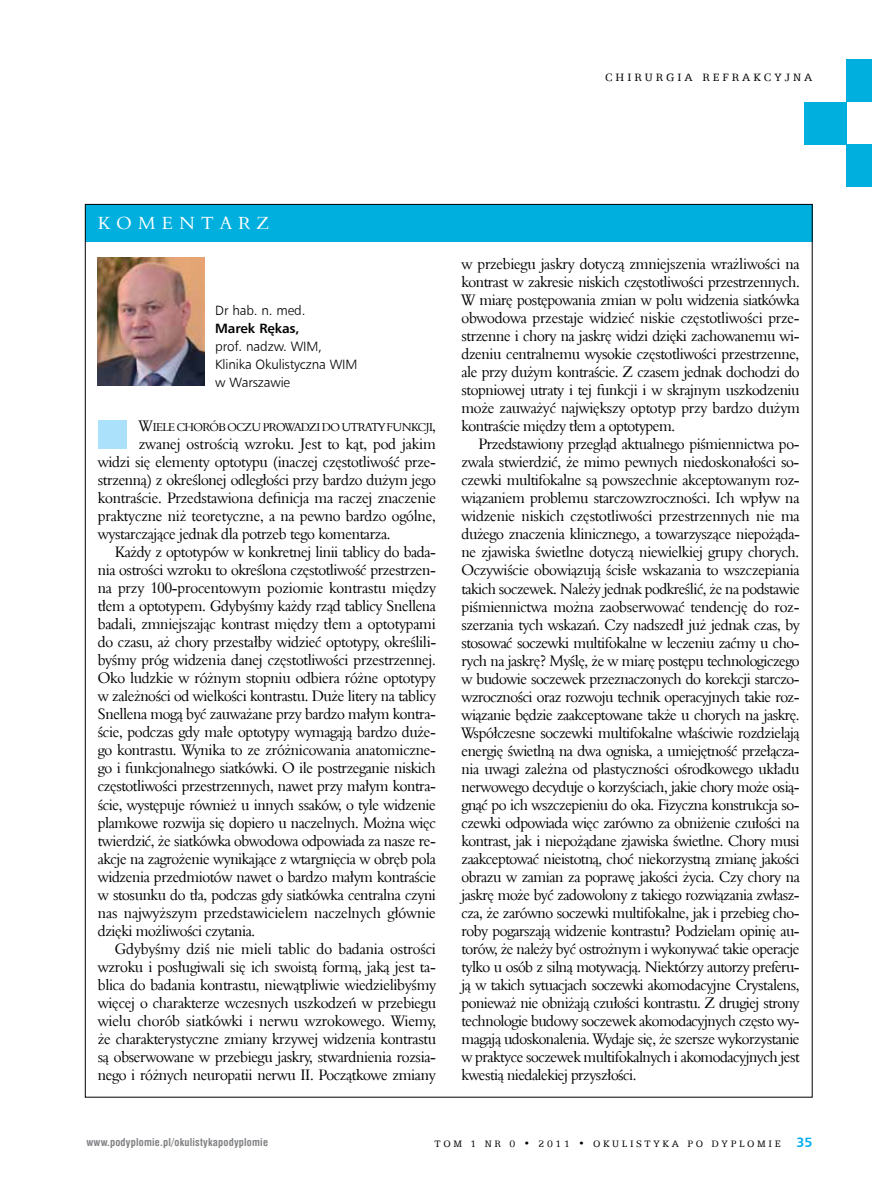
<style>
.page{position:relative;width:872px;height:1191px;background:#fff}
.page>*{position:absolute;margin:0;border:0;box-sizing:border-box;transform-origin:0 0}
.t1{font:18px "Aldine 401 EU";letter-spacing:.35em;color:#fff}
.t2{font:15.6px/18px "Aldine 401 EU";letter-spacing:-.025em;color:#000;text-align:justify;scale:.96 1}
.t3{font:13.5px/18px "Humnst 777 Lt EU";letter-spacing:-.01em;color:#000}
.t4{font:700 13.5px "Humnst 777 EU";letter-spacing:-.01em;color:#000}
.t5{font:12px "Egyptian 505 EU";letter-spacing:.25em;color:#000}
.t6{font:11.7px "Aldine 401 EU";letter-spacing:-.055em;color:#000;scale:.96 1}
.t7{font:700 10.5px "Swis 721 Cn EU";letter-spacing:.02em;color:#808285}
.t8{font:10.5px "Egyptian 505 EU";letter-spacing:.25em;color:#000}
.s1{font-size:15.6px}
.s2{font-family:"Humnst 777 EU";font-weight:700;font-size:13.5px;color:#00aeef}
</style>
<div class="page">
<div style="left:846px;top:60px;width:26px;height:42px;background:#00afde"></div>
<div style="left:804px;top:102px;width:42px;height:43px;background:#00afde"></div>
<div style="left:846px;top:145px;width:26px;height:42px;background:#00afde"></div>
<div style="left:85px;top:204px;width:727px;height:38px;background:#00afde"></div>
<img style="left:98px;top:258px;width:106px;height:127px">
<div style="left:98px;top:420px;width:29px;height:29px;background:#abe1fa"></div>
<p class="t5" style="left:605px;top:71px;width:209px">CHIRURGIA REFRAKCYJNA</p>
<p class="t1" style="left:98px;top:212px;width:173px">KOMENTARZ</p>
<p class="t3" style="left:215px;top:301px;width:92px">Dr hab. n. med.</p>
<p class="t4" style="left:215px;top:319px;width:86px">Marek Rękas,</p>
<p class="t3" style="left:215px;top:337px;width:144px">prof. nadzw. WIM,<br>Klinika Okulistyczna WIM w Warszawie</p>
<p class="t6" style="left:139px;top:420px;width:311px"><span class="s1">W</span>IELE CHORÓB OCZU PROWADZI DO UTRATY FUNKCJI<span class="s1">,</span></p>
<p class="t2" style="left:98px;top:435px;width:354px;text-indent:41px">zwanej ostrością wzroku. Jest to kąt, pod jakim widzi się elementy optotypu (inaczej częstotliwość prze&shy;strzenną) z określonej odległości przy bardzo dużym jego kontraście. Przedstawiona definicja ma raczej znaczenie praktyczne niż teoretyczne, a na pewno bardzo ogólne, wystarczające jednak dla potrzeb tego komentarza.</p>
<p class="t2" style="left:98px;top:543px;width:354px;text-indent:17px">Każdy z optotypów w konkretnej linii tablicy do bada&shy;nia ostrości wzroku to określona częstotliwość przestrzen&shy;na przy 100-procentowym poziomie kontrastu między tłem a optotypem. Gdybyśmy każdy rząd tablicy Snellena badali, zmniejszając kontrast między tłem a optotypami do czasu, aż chory przestałby widzieć optotypy, określili&shy;byśmy próg widzenia danej częstotliwości przestrzennej.<br>Oko ludzkie w różnym stopniu odbiera różne optotypy w zależności od wielkości kontrastu. Duże litery na tablicy Snellena mogą być zauważane przy bardzo małym kontra&shy;ście, podczas gdy małe optotypy wymagają bardzo duże&shy;go kontrastu. Wynika to ze zróżnicowania anatomiczne&shy;go i funkcjonalnego siatkówki. O ile postrzeganie niskich częstotliwości przestrzennych, nawet przy małym kontra&shy;ście, występuje również u innych ssaków, o tyle widzenie plamkowe rozwija się dopiero u naczelnych. Można więc twierdzić, że siatkówka obwodowa odpowiada za nasze re&shy;akcje na zagrożenie wynikające z wtargnięcia w obręb pola widzenia przedmiotów nawet o bardzo małym kontraście w stosunku do tła, podczas gdy siatkówka centralna czyni nas najwyższym przedstawicielem naczelnych głównie dzięki możliwości czytania.</p>
<p class="t2" style="left:98px;top:939px;width:354px;text-indent:17px">Gdybyśmy dziś nie mieli tablic do badania ostrości wzroku i posługiwali się ich swoistą formą, jaką jest ta&shy;blica do badania kontrastu, niewątpliwie wiedzielibyśmy więcej o charakterze wczesnych uszkodzeń w przebiegu wielu chorób siatkówki i nerwu wzrokowego. Wiemy, że charakterystyczne zmiany krzywej widzenia kontrastu są obserwowane w przebiegu jaskry, stwardnienia rozsia&shy;nego i różnych neuropatii nerwu II. Początkowe zmiany</p>
<p class="t2" style="left:461px;top:255px;width:354px">w przebiegu jaskry dotyczą zmniejszenia wrażliwości na kontrast w zakresie niskich częstotliwości przestrzennych.<br>W miarę postępowania zmian w polu widzenia siatkówka obwodowa przestaje widzieć niskie częstotliwości prze&shy;strzenne i chory na jaskrę widzi dzięki zachowanemu wi&shy;dzeniu centralnemu wysokie częstotliwości przestrzenne, ale przy dużym kontraście. Z czasem jednak dochodzi do stopniowej utraty i tej funkcji i w skrajnym uszkodzeniu może zauważyć największy optotyp przy bardzo dużym kontraście między tłem a optotypem.</p>
<p class="t2" style="left:461px;top:435px;width:354px;text-indent:17px">Przedstawiony przegląd aktualnego piśmiennictwa po&shy;zwala stwierdzić, że mimo pewnych niedoskonałości so&shy;czewki multifokalne są powszechnie akceptowanym roz&shy;wiązaniem problemu starczowzroczności. Ich wpływ na widzenie niskich częstotliwości przestrzennych nie ma dużego znaczenia klinicznego, a towarzyszące niepożąda&shy;ne zjawiska świetlne dotyczą niewielkiej grupy chorych.<br>Oczywiście obowiązują ścisłe wskazania to wszczepiania takich soczewek. Należy jednak podkreślić, że na podstawie piśmiennictwa można zaobserwować tendencję do roz&shy;szerzania tych wskazań. Czy nadszedł już jednak czas, by stosować soczewki multifokalne w leczeniu zaćmy u cho&shy;rych na jaskrę? Myślę, że w miarę postępu technologiczego w budowie soczewek przeznaczonych do korekcji starczo&shy;wzroczności oraz rozwoju technik operacyjnych takie roz&shy;wiązanie będzie zaakceptowane także u chorych na jaskrę.<br>Współczesne soczewki multifokalne właściwie rozdzielają energię świetlną na dwa ogniska, a umiejętność przełącza&shy;nia uwagi zależna od plastyczności ośrodkowego układu nerwowego decyduje o korzyściach, jakie chory może osią&shy;gnąć po ich wszczepieniu do oka. Fizyczna konstrukcja so&shy;czewki odpowiada więc zarówno za obniżenie czułości na kontrast, jak i niepożądane zjawiska świetlne. Chory musi zaakceptować nieistotną, choć niekorzystną zmianę jakości obrazu w zamian za poprawę jakości życia. Czy chory na jaskrę może być zadowolony z takiego rozwiązania zwłasz&shy;cza, że zarówno soczewki multifokalne, jak i przebieg cho&shy;roby pogarszają widzenie kontrastu? Podzielam opinię au&shy;torów, że należy być ostrożnym i wykonywać takie operacje tylko u osób z silną motywacją. Niektórzy autorzy preferu&shy;ją w takich sytuacjach soczewki akomodacyjne Crystalens, ponieważ nie obniżają czułości kontrastu. Z drugiej strony technologie budowy soczewek akomodacyjnych często wy&shy;magają udoskonalenia. Wydaje się, że szersze wykorzystanie w praktyce soczewek multifokalnych i akomodacyjnych jest kwestią niedalekiej przyszłości.</p>
<p class="t7" style="left:86px;top:1136px;width:183px">www.podyplomie.pl/okulistykapodyplomie</p>
<p class="t8" style="left:434px;top:1137px;width:379px">TOM 1 NR 0 • 2011 • OKULISTYKA PO DYPLOMIE <span class="s2">35</span></p>
</div>
